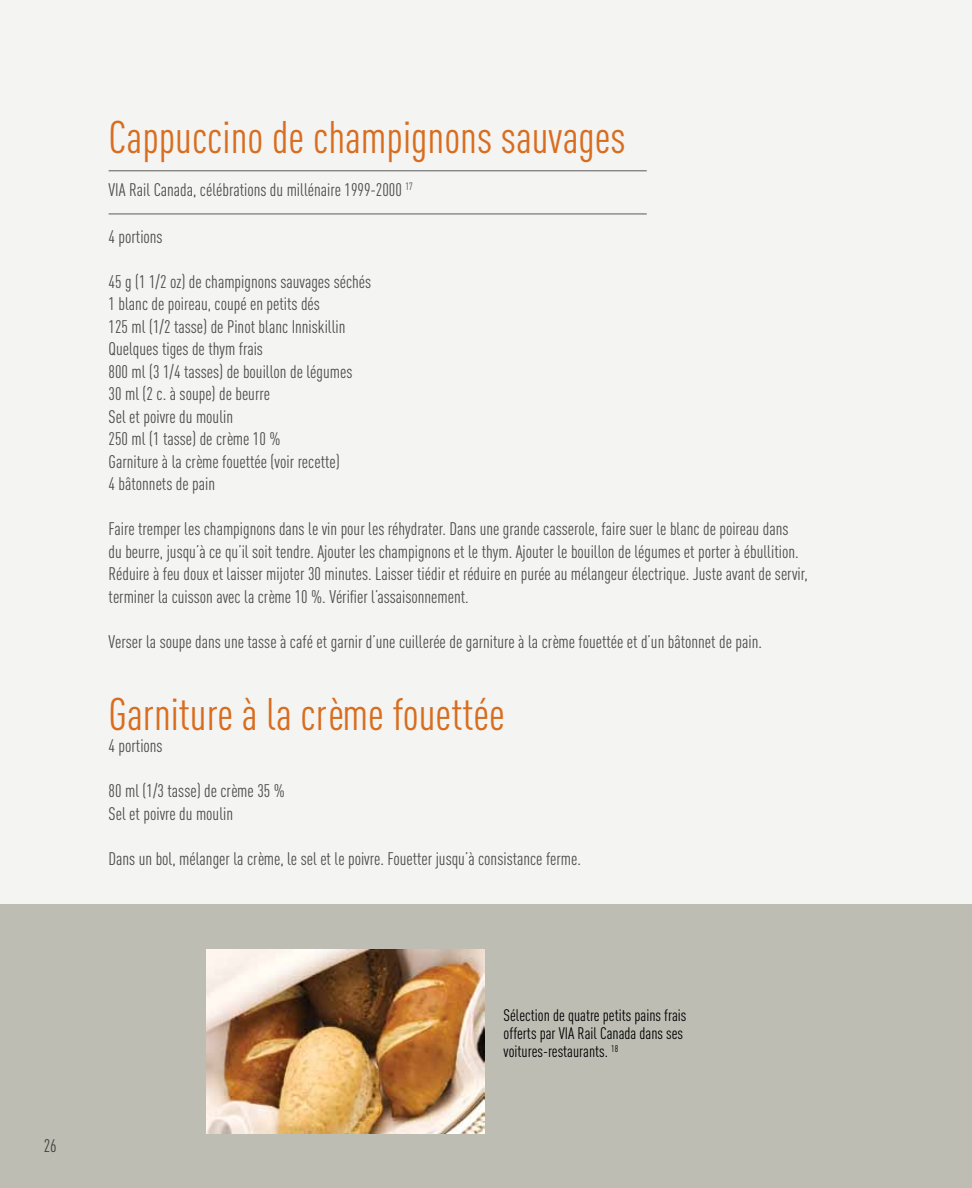
<style>
.page{position:relative;width:972px;height:1188px;background:#f4f4f2}
.page>*{position:absolute;margin:0;border:0;box-sizing:border-box;transform-origin:0 0}
.t1{font:45px "DIN Cond";color:#d86d1f}
.t2{font:18px/22.5px "DIN Cond";color:#4d4d4f}
.t3{font:18px "DIN Cond";color:#414042}
.t4{font:16.5px/18px "DIN Cond";color:#000}
</style>
<div class="page">
<hr style="left:109px;top:171px;width:538px;height:1px;background:#5a5b57">
<hr style="left:109px;top:214px;width:538px;height:1px;background:#5a5b57">
<div style="left:0;top:905px;width:972px;height:283px;background:#bdbdb4"></div>
<img style="left:207px;top:950px;width:278px;height:184px">
<h1 class="t1" style="left:109px;top:111px;width:518px">Cappuccino de champignons sauvages</h1>
<p class="t2" style="left:109px;top:179px;width:306px">VIA Rail Canada, célébrations du millénaire 1999-2000 <sup>17</sup></p>
<p class="t2" style="left:109px;top:225px;width:56px">4 portions</p>
<p class="t2" style="left:109px;top:270px;width:264px">45 g (1 1/2 oz) de champignons sauvages séchés 1 blanc de poireau, coupé en petits dés<br>125 ml (1/2 tasse) de Pinot blanc Inniskillin Quelques tiges de thym frais<br>800 ml (3 1/4 tasses) de bouillon de légumes<br>30 ml (2 c. à soupe) de beurre<br>Sel et poivre du moulin<br>250 ml (1 tasse) de crème 10 %<br>Garniture à la crème fouettée (voir recette)<br>4 bâtonnets de pain</p>
<p class="t2" style="left:109px;top:517px;width:701px">Faire tremper les champignons dans le vin pour les réhydrater. Dans une grande casserole, faire suer le blanc de poireau dans<br>du beurre, jusqu’à ce qu’il soit tendre. Ajouter les champignons et le thym. Ajouter le bouillon de légumes et porter à ébullition.<br>Réduire à feu doux et laisser mijoter 30 minutes. Laisser tiédir et réduire en purée au mélangeur électrique. Juste avant de servir, terminer la cuisson avec la crème 10 %. Vérifier l’assaisonnement.</p>
<p class="t2" style="left:109px;top:630px;width:655px">Verser la soupe dans une tasse à café et garnir d’une cuillerée de garniture à la crème fouettée et d’un bâtonnet de pain.</p>
<h1 class="t1" style="left:109px;top:688px;width:398px">Garniture à la crème fouettée</h1>
<p class="t2" style="left:109px;top:735px;width:56px">4 portions</p>
<p class="t2" style="left:109px;top:780px;width:178px">80 ml (1/3 tasse) de crème 35 %<br>Sel et poivre du moulin</p>
<p class="t2" style="left:109px;top:847px;width:474px">Dans un bol, mélanger la crème, le sel et le poivre. Fouetter jusqu’à consistance ferme.</p>
<p class="t3" style="left:44px;top:1136px;width:14px">26</p>
<p class="t4" style="left:504px;top:1006px;width:184px">Sélection de quatre petits pains frais offerts par VIA Rail Canada dans ses voitures-restaurants. <sup>18</sup></p>
</div>
